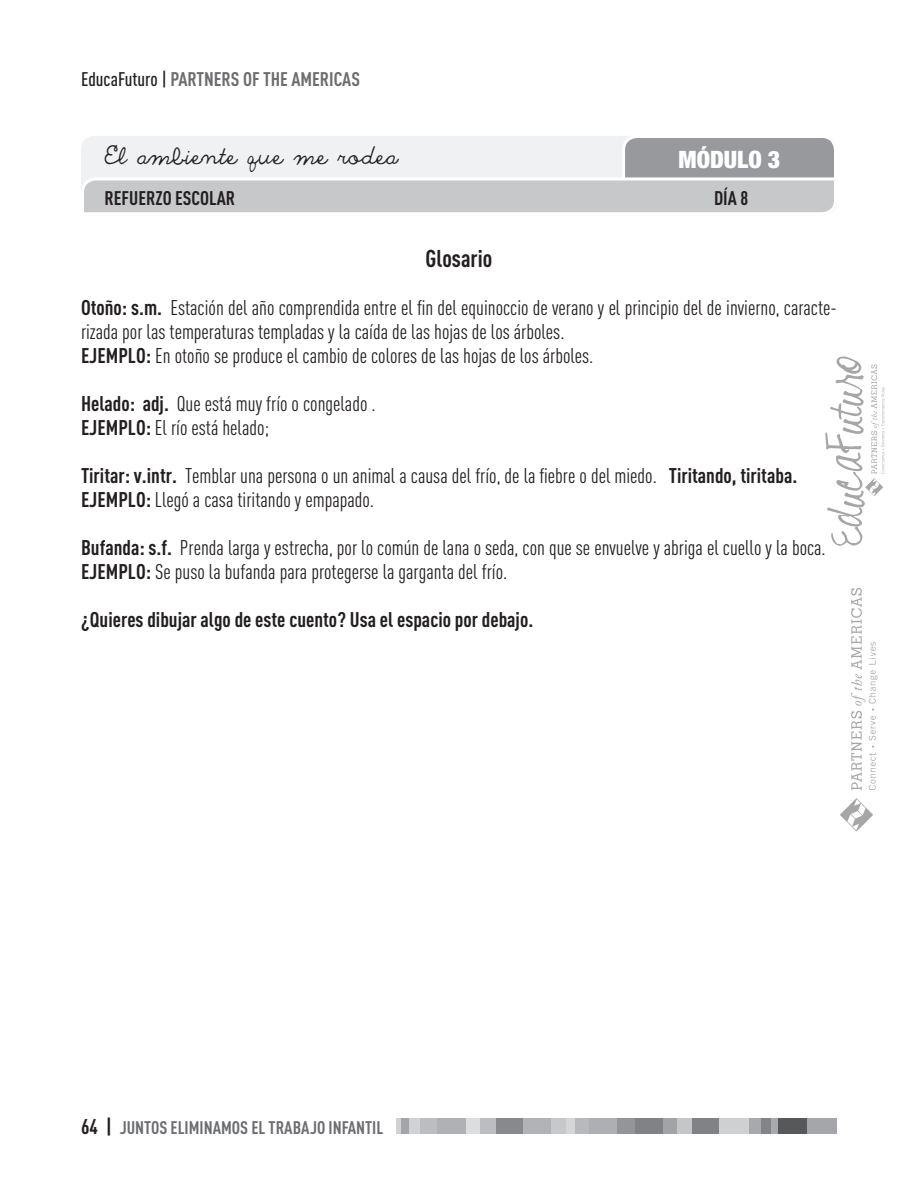
<style>
.page{position:relative;width:918px;height:1188px;background:#fff}
.page>*{position:absolute;margin:0;border:0;box-sizing:border-box;transform-origin:0 0}
.t1{font:700 24px "Adi Haus PS Con";color:#231f20}
.t2{font:900 condensed 24px "Helvetica Neue";color:#fff}
.t3{font:21px/24px "Adi Haus PS Con";color:#231f20}
.t4{font:700 21px "Adi Haus PS Con";color:#231f20}
.t5{font:21px "The Only Exception";color:#231f20}
.t6{font:700 19.5px "Adi Haus PS Con";color:#6c6d70}
.t7{font:700 19.5px "Adi Haus PS Con";color:#231f20}
.t8{font:700 18px "Adi Haus PS Con";color:#6c6d70}
.s1{font-weight:500;color:#231f20}
.s2{font-weight:700}
.s3{font-size:21px;color:#231f20}
</style>
<div class="page">
<div style="left:396px;top:1119px;width:5px;height:15px;background:#d1d2d4"></div>
<div style="left:401px;top:1119px;width:8px;height:15px;background:#a4a5a9"></div>
<div style="left:496px;top:1119px;width:27px;height:15px;background:#87898c"></div>
<div style="left:409px;top:1119px;width:11px;height:15px;background:#d1d2d4"></div>
<div style="left:663px;top:1119px;width:14px;height:15px;background:#a1a3a6"></div>
<div style="left:807px;top:1119px;width:30px;height:15px;background:#a5a6aa"></div>
<div style="left:523px;top:1119px;width:28px;height:15px;background:#b2b3b7"></div>
<div style="left:691px;top:1119px;width:29px;height:15px;background:#808285"></div>
<div style="left:420px;top:1119px;width:17px;height:15px;background:#bcbdc0"></div>
<div style="left:466px;top:1119px;width:15px;height:15px;background:#dcdddf"></div>
<div style="left:481px;top:1119px;width:15px;height:15px;background:#bcbdc0"></div>
<div style="left:551px;top:1119px;width:15px;height:15px;background:#c7c8ca"></div>
<div style="left:677px;top:1119px;width:14px;height:15px;background:#c5c6c8"></div>
<div style="left:749px;top:1119px;width:12px;height:15px;background:#a8a9ad"></div>
<div style="left:771px;top:1119px;width:8px;height:15px;background:#a8a9ad"></div>
<div style="left:574px;top:1119px;width:15px;height:15px;background:#b8b9bc"></div>
<div style="left:616px;top:1119px;width:20px;height:15px;background:#939598"></div>
<div style="left:589px;top:1119px;width:27px;height:15px;background:#aeafb3"></div>
<div style="left:636px;top:1119px;width:27px;height:15px;background:#808285"></div>
<div style="left:566px;top:1119px;width:8px;height:15px;background:#d5d6d8"></div>
<div style="left:720px;top:1119px;width:29px;height:15px;background:#cfd0d2"></div>
<div style="left:761px;top:1119px;width:10px;height:15px;background:#828487"></div>
<div style="left:779px;top:1119px;width:28px;height:15px;background:#57585a"></div>
<div style="left:437px;top:1119px;width:29px;height:15px;background:#b0b1b5"></div>
<div style="left:81px;top:136px;width:548px;height:40px;background:#f0f1f2"></div>
<div style="left:624px;top:136px;width:212px;height:55px;background:#97999c;border-radius:13px"></div>
<div style="left:622px;top:135px;width:215px;height:58px;border:3px solid #fff;border-radius:13px"></div>
<svg style="left:81px;top:176px;width:756px;height:37px"></svg>
<svg style="left:840px;top:798px;width:33px;height:34px"></svg>
<svg style="left:851px;top:588px;width:26px;height:202px"></svg>
<svg style="left:825px;top:356px;width:59px;height:190px"></svg>
<p class="t6" style="left:81px;top:67px;width:281px"><span class="s1">EducaFuturo |</span> PARTNERS OF THE AMERICAS</p>
<p class="t5" style="left:105px;top:145px;width:295px">El ambiente que me rodea</p>
<p class="t2" style="left:679px;top:145px;width:103px">MÓDULO 3</p>
<p class="t7" style="left:105px;top:186px;width:132px">REFUERZO ESCOLAR</p>
<p class="t7" style="left:714px;top:186px;width:36px">DÍA 8</p>
<p class="t1" style="left:426px;top:244px;width:68px">Glosario</p>
<p class="t3" style="left:81px;top:296px;width:757px"><span class="s2">Otoño: s.m.</span> Estación del año comprendida entre el fin del equinoccio de verano y el principio del de invierno, caracte&shy;rizada por las temperaturas templadas y la caída de las hojas de los árboles.<br><span class="s2">EJEMPLO:</span> En otoño se produce el cambio de colores de las hojas de los árboles.</p>
<p class="t3" style="left:81px;top:392px;width:296px"><span class="s2">Helado: adj.</span> Que está muy frío o congelado .<br><span class="s2">EJEMPLO:</span> El río está helado;</p>
<p class="t3" style="left:81px;top:464px;width:718px"><span class="s2">Tiritar: v.intr.</span> Temblar una persona o un animal a causa del frío, de la fiebre o del miedo. <span class="s2">Tiritando, tiritaba.<br>EJEMPLO:</span> Llegó a casa tiritando y empapado.</p>
<p class="t3" style="left:81px;top:536px;width:746px"><span class="s2">Bufanda: s.f.</span> Prenda larga y estrecha, por lo común de lana o seda, con que se envuelve y abriga el cuello y la boca.<br><span class="s2">EJEMPLO:</span> Se puso la bufanda para protegerse la garganta del frío.</p>
<p class="t4" style="left:81px;top:607px;width:454px">¿Quieres dibujar algo de este cuento? Usa el espacio por debajo.</p>
<p class="t8" style="left:81px;top:1117px;width:304px"><span class="s3">64 |</span> JUNTOS ELIMINAMOS EL TRABAJO INFANTIL</p>
</div>
